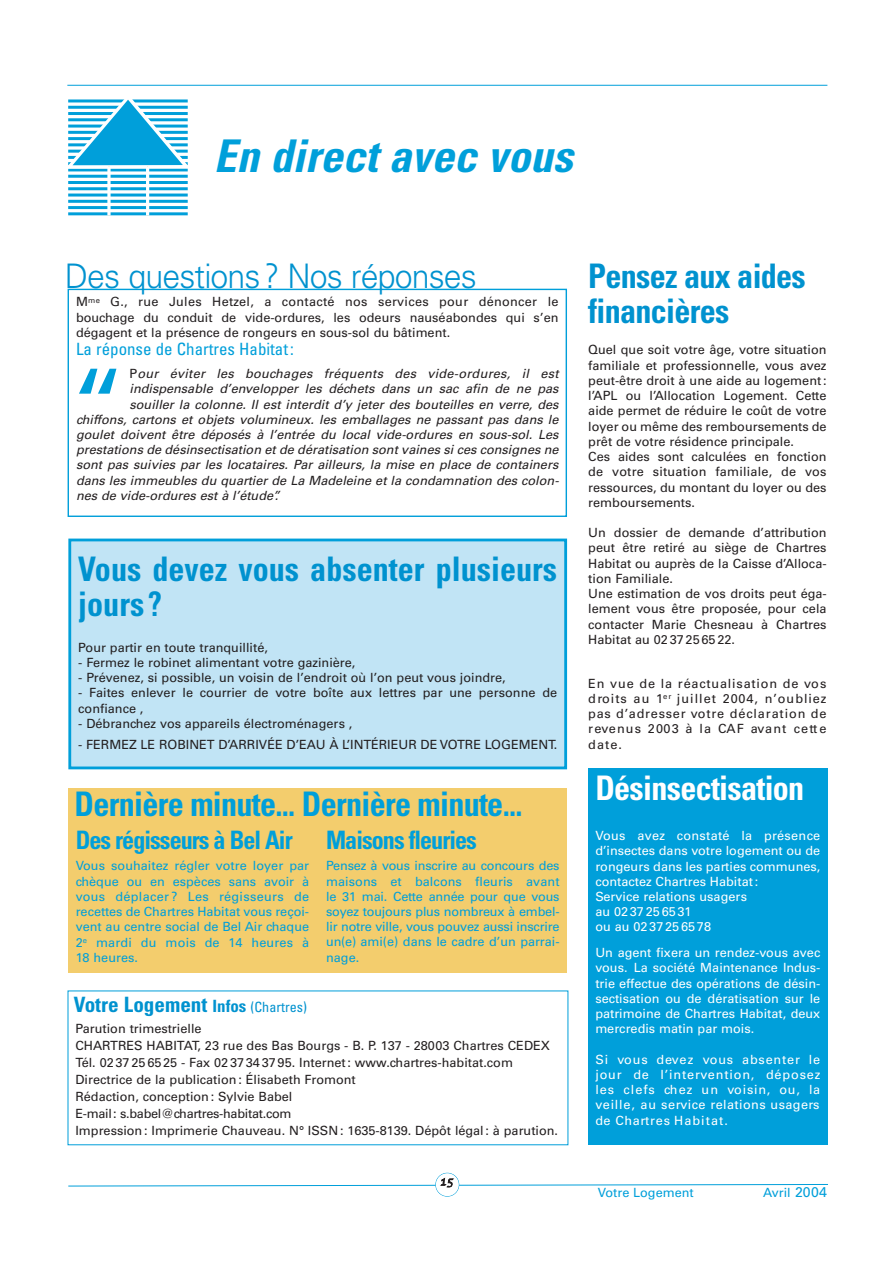
<style>
.page{position:relative;width:893px;height:1263px;background:#fff}
.page>*{position:absolute;margin:0;border:0;box-sizing:border-box;transform-origin:0 0}
.t1{font:101.55px "Univers";color:#009fda}
.t2{font:italic 700 condensed 45.15px "Univers";color:#009fda}
.t3{font:700 condensed 33.9px/35.2px "Univers";color:#0092cf;scale:.95 1}
.t4{font:700 condensed 33.9px "Univers";letter-spacing:-.02em;color:#009fda;scale:.95 1}
.t5{font:700 condensed 33.9px/35.2px "Univers";letter-spacing:-.02em;color:#0092cf;scale:.95 1}
.t6{font:300 33.9px "Univers";letter-spacing:-.03em;color:#0092cf;scale:.95 1}
.t7{font:700 condensed 33.9px "Univers";letter-spacing:-.02em;color:#fff;scale:.95 1}
.t8{font:700 condensed 25.35px "Univers";letter-spacing:-.04em;color:#009fda;scale:.95 1}
.t9{font:700 condensed 21.15px "Univers";color:#0092cf}
.t10{font:condensed 16.95px "Univers";color:#009fda}
.t11{font:12.75px/15.3px "Univers";color:#231f20}
.t12{font:italic 12.75px "Univers";color:#231f20}
.t13{font:12.75px/15.3px "Univers";color:#fff;text-align:justify}
.t14{font:12.75px/15.3px "Univers";color:#009fda;text-align:justify}
.t15{font:italic 12.75px "Univers";letter-spacing:.02em;color:#231f20}
.t16{font:12.75px "Apple Chancery";color:#231f20}
.s1{font-style:normal}
.s2{font-size:16.95px}
.s3{font-weight:400;font-size:14.1px}
.s4{font-size:14.1px}
</style>
<div class="page">
<hr style="left:67px;top:85px;width:760px;height:1px;background:#009fda">
<svg style="left:68px;top:1184px;width:760px;height:3px"></svg>
<div style="left:435px;top:1173px;width:24px;height:23px;background:#fff;border-radius:50%"></div>
<div style="left:435px;top:1173px;width:24px;height:24px;border:1px solid #009fda;border-radius:50%"></div>
<hr style="left:68px;top:175px;width:120px;height:3px;background:#009fda">
<hr style="left:68px;top:181px;width:120px;height:3px;background:#009fda">
<hr style="left:68px;top:187px;width:120px;height:3px;background:#009fda">
<hr style="left:68px;top:194px;width:120px;height:3px;background:#009fda">
<hr style="left:68px;top:200px;width:120px;height:3px;background:#009fda">
<hr style="left:68px;top:206px;width:120px;height:3px;background:#009fda">
<hr style="left:68px;top:212px;width:120px;height:3px;background:#009fda">
<svg style="left:68px;top:99px;width:120px;height:73px"></svg>
<svg style="left:107px;top:166px;width:4px;height:49px"></svg>
<hr style="left:146px;top:166px;width:3px;height:49px;background:#fff">
<div style="left:68px;top:289px;width:499px;height:228px;border:1px solid #009fda"></div>
<div style="left:69px;top:788px;width:497px;height:185px;background:#f3cd6d"></div>
<div style="left:70px;top:540px;width:495px;height:228px;background:#c1e4f5"></div>
<div style="left:68px;top:539px;width:499px;height:230px;border:3px solid #009fda"></div>
<div style="left:588px;top:768px;width:239px;height:377px;background:#009fda"></div>
<h2 class="t2" style="left:214px;top:140px;width:360px">En direct avec vous</h2>
<h3 class="t6" style="left:65px;top:264px;width:435px">Des questions? Nos réponses</h3>
<p class="t11" style="left:76px;top:295px;width:484px;text-align:justify">M<sup>me</sup> G., rue Jules Hetzel, a contacté nos services pour dénoncer le bouchage du conduit de vide-ordures, les odeurs nauséabondes qui s’en dégagent et la présence de rongeurs en sous-sol du bâtiment.</p>
<h3 class="t10" style="left:76px;top:343px;width:219px">La réponse de Chartres Habitat :</h3>
<p class="t15" style="left:129px;top:369px;width:430px"><span class="s1">P</span>our éviter les bouchages fréquents des vide-ordures, il est</p>
<p class="t12" style="left:129px;top:384px;width:430px">indispensable d’envelopper les déchets dans un sac afin de ne pas</p>
<p class="t12" style="left:129px;top:399px;width:430px">souiller la colonne. Il est interdit d’y jeter des bouteilles en verre, des</p>
<p class="t12" style="left:76px;top:415px;width:484px">chiffons, cartons et objets volumineux. les emballages ne passant pas dans le</p>
<p class="t12" style="left:76px;top:430px;width:484px">goulet doivent être déposés à l’entrée du local vide-ordures en sous-sol. Les</p>
<p class="t12" style="left:76px;top:445px;width:484px">prestations de désinsectisation et de dératisation sont vaines si ces consignes ne</p>
<p class="t12" style="left:76px;top:460px;width:484px">sont pas suivies par les locataires. Par ailleurs, la mise en place de containers</p>
<p class="t12" style="left:76px;top:475px;width:484px">dans les immeubles du quartier de La Madeleine et la condamnation des colon-</p>
<p class="t12" style="left:76px;top:491px;width:205px">nes de vide-ordures est à l’étude”.</p>
<h1 class="t1" style="left:70px;top:369px;width:58px">“</h1>
<h3 class="t3" style="left:78px;top:555px;width:505px">Vous devez vous absenter plusieurs jours ?</h3>
<p class="t11" style="left:78px;top:641px;width:191px">Pour partir en toute tranquillité,</p>
<p class="t11" style="left:78px;top:656px;width:279px">- Fermez le robinet alimentant votre gazinière,</p>
<p class="t11" style="left:78px;top:671px;width:429px">- Prévenez, si possible, un voisin de l’endroit où l’on peut vous joindre,</p>
<p class="t11" style="left:78px;top:686px;width:480px">- Faites enlever le courrier de votre boîte aux lettres par une personne de confiance ,</p>
<p class="t11" style="left:78px;top:717px;width:276px">- Débranchez vos appareils électroménagers ,</p>
<p class="t11" style="left:78px;top:738px;width:480px">- FERMEZ LE ROBINET D’ARRIVÉE D’EAU À L’INTÉRIEUR DE VOTRE LOGEMENT.</p>
<h3 class="t4" style="left:75px;top:792px;width:473px">Dernière minute... Dernière minute...</h3>
<h3 class="t8" style="left:76px;top:831px;width:230px">Des régisseurs à Bel Air</h3>
<p class="t14" style="left:76px;top:859px;width:235px">Vous souhaitez régler votre loyer par chèque ou en espèces sans avoir à vous déplacer ? Les régisseurs de recettes de Chartres Habitat vous reçoi&shy;vent au centre social de Bel Air chaque 2<sup>e</sup> mardi du mois de 14 heures à 18 heures.</p>
<h3 class="t9" style="left:74px;top:997px;width:235px">Votre Logement <span class="s2">Infos</span> <span class="s3">(Chartres)</span></h3>
<h3 class="t8" style="left:326px;top:831px;width:160px">Maisons fleuries</h3>
<p class="t14" style="left:326px;top:859px;width:235px">Pensez à vous inscrire au concours des maisons et balcons fleuris avant le 31 mai. Cette année pour que vous soyez toujours plus nombreux à embel&shy;lir notre ville, vous pouvez aussi inscrire un(e) ami(e) dans le cadre d’un parrai&shy;nage.</p>
<p class="t11" style="left:75px;top:1022px;width:484px;line-height:17px">Parution trimestrielle<br>CHARTRES HABITAT, 23 rue des Bas Bourgs - B. P. 137 - 28003 Chartres CEDEX Tél. 02 37 25 65 25 - Fax 02 37 34 37 95. Internet : www.chartres-habitat.com Directrice de la publication : Élisabeth Fromont<br>Rédaction, conception : Sylvie Babel<br>E-mail: s.babel@chartres-habitat.com<br>Impression : Imprimerie Chauveau. N° ISSN : 1635-8139. Dépôt légal : à parution.</p>
<p class="t16" style="left:440px;top:1174px;width:14px">15</p>
<h3 class="t5" style="left:588px;top:261px;width:230px">Pensez aux aides financières</h3>
<p class="t11" style="left:588px;top:343px;width:240px">Quel que soit votre âge, votre situation familiale et professionnelle, vous avez peut-être droit à une aide au logement : l’APL ou l’Allocation Logement. Cette aide permet de réduire le coût de votre loyer ou même des remboursements de prêt de votre résidence principale.<br>Ces aides sont calculées en fonction de votre situation familiale, de vos ressources, du montant du loyer ou des remboursements.</p>
<p class="t11" style="left:588px;top:526px;width:240px">Un dossier de demande d’attribution peut être retiré au siège de Chartres Habitat ou auprès de la Caisse d’Alloca&shy;tion Familiale.<br>Une estimation de vos droits peut éga&shy;lement vous être proposée, pour cela contacter Marie Chesneau à Chartres Habitat au 02 37 25 65 22.</p>
<p class="t11" style="left:588px;top:677px;width:240px;text-align:justify">En vue de la réactualisation de vos droits au 1<sup>er</sup> juillet 2004, n’oubliez pas d’adresser votre déclaration de revenus 2003 à la CAF avant cette date.</p>
<h3 class="t7" style="left:595px;top:775px;width:221px">Désinsectisation</h3>
<p class="t13" style="left:595px;top:829px;width:226px;text-align:left">Vous avez constaté la présence d’insectes dans votre logement ou de rongeurs dans les parties communes, contactez Chartres Habitat :<br>Service relations usagers<br>au 02 37 25 65 31<br>ou au 02 37 25 65 78</p>
<p class="t13" style="left:595px;top:946px;width:226px">Un agent fixera un rendez-vous avec vous. La société Maintenance Indus&shy;trie effectue des opérations de désin&shy;sectisation ou de dératisation sur le patrimoine de Chartres Habitat, deux mercredis matin par mois.</p>
<p class="t13" style="left:595px;top:1053px;width:226px">Si vous devez vous absenter le jour de l’intervention, déposez les clefs chez un voisin, ou, la veille, au service relations usagers de Chartres Habitat.</p>
<p class="t14" style="left:598px;top:1186px;width:97px">Votre Logement</p>
<p class="t14" style="left:763px;top:1186px;width:65px">Avril <span class="s4">2004</span></p>
</div>
